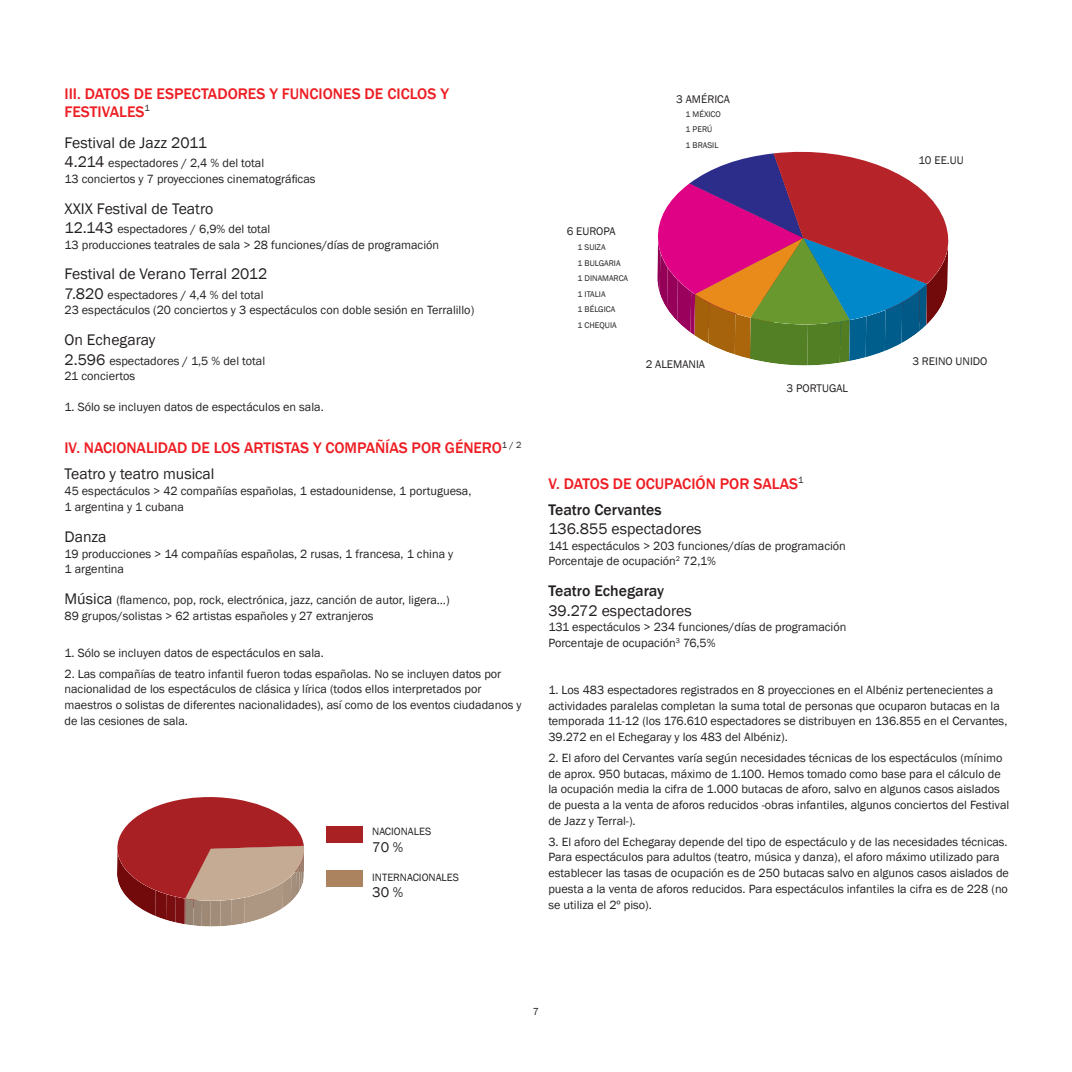
<style>
.page{position:relative;width:1072px;height:1072px;background:#fff}
.page>*{position:absolute;margin:0;border:0;box-sizing:border-box;transform-origin:0 0}
.t1{font:500 15.75px/25.9px "Franklin Gothic";color:#ee1d23}
.t2{font:15.75px "Franklin Gothic";color:#231f20}
.t3{font:500 15.75px "Franklin Gothic";color:#231f20}
.t4{font:14.53px "Franklin Gothic";color:#231f20}
.t5{font:12.25px/15.8px "Franklin Gothic";color:#231f20}
.t6{font:11.38px "Franklin Gothic";color:#231f20}
.t7{font:10.85px "Franklin Gothic";color:#231f20}
.t8{font:8.4px/15.6px "Franklin Gothic";color:#231f20}
.s1{font-size:15.75px}
.s2{font-weight:400;color:#231f20}
.s3{color:#231f20}
</style>
<div class="page">
<div style="left:326px;top:826px;width:37px;height:16px;background:#aa2124"></div>
<div style="left:326px;top:870px;width:37px;height:16px;background:#ab845f"></div>
<svg style="left:117px;top:797px;width:188px;height:129px"></svg>
<svg style="left:657px;top:152px;width:291px;height:213px"></svg>
<p class="t1" style="left:64px;top:85px;width:386px;line-height:17.5px">III. DATOS DE ESPECTADORES Y FUNCIONES DE CICLOS Y<br>FESTIVALES<sup>1</sup></p>
<p class="t2" style="left:64px;top:132px;width:144px">Festival de Jazz 2011</p>
<p class="t5" style="left:64px;top:155px;width:252px"><span class="s1">4.214</span> espectadores / 2,4 % del total<br>13 conciertos y 7 proyecciones cinematográficas</p>
<p class="t2" style="left:64px;top:198px;width:150px">XXIX Festival de Teatro</p>
<p class="t5" style="left:64px;top:221px;width:376px"><span class="s1">12.143</span> espectadores / 6,9% del total<br>13 producciones teatrales de sala &gt; 28 funciones/días de programación</p>
<p class="t2" style="left:64px;top:264px;width:204px">Festival de Verano Terral 2012</p>
<p class="t5" style="left:64px;top:287px;width:411px"><span class="s1">7.820</span> espectadores / 4,4 % del total<br>23 espectáculos (20 conciertos y 3 espectáculos con doble sesión en Terralillo)</p>
<p class="t2" style="left:64px;top:330px;width:92px">On Echegaray</p>
<p class="t5" style="left:64px;top:353px;width:202px"><span class="s1">2.596</span> espectadores / 1,5 % del total<br>21 conciertos</p>
<p class="t5" style="left:64px;top:399px;width:261px">1. Sólo se incluyen datos de espectáculos en sala.</p>
<p class="t1" style="left:64px;top:435px;width:458px">IV. NACIONALIDAD DE LOS ARTISTAS Y COMPAÑÍAS POR GÉNERO<sup>1</sup> <sup>/</sup> <sup>2<br></sup><span class="s2">Teatro y teatro musical</span></p>
<p class="t5" style="left:64px;top:483px;width:408px">45 espectáculos &gt; 42 compañías españolas, 1 estadounidense, 1 portuguesa,<br>1 argentina y 1 cubana</p>
<p class="t2" style="left:64px;top:527px;width:44px">Danza</p>
<p class="t5" style="left:64px;top:546px;width:390px">19 producciones &gt; 14 compañías españolas, 2 rusas, 1 francesa, 1 china y<br>1 argentina</p>
<p class="t5" style="left:64px;top:592px;width:386px"><span class="s1">Música</span> (flamenco, pop, rock, electrónica, jazz, canción de autor, ligera…)<br>89 grupos/solistas &gt; 62 artistas españoles y 27 extranjeros</p>
<p class="t5" style="left:64px;top:645px;width:261px">1. Sólo se incluyen datos de espectáculos en sala.</p>
<p class="t5" style="left:64px;top:666px;width:458px">2. Las compañías de teatro infantil fueron todas españolas. No se incluyen datos por nacionalidad de los espectáculos de clásica y lírica (todos ellos interpretados por maestros o solistas de diferentes nacionalidades), así como de los eventos ciudadanos y de las cesiones de sala.</p>
<p class="t7" style="left:372px;top:825px;width:61px">NACIONALES</p>
<p class="t4" style="left:372px;top:837px;width:33px">70 %</p>
<p class="t7" style="left:372px;top:870px;width:88px">INTERNACIONALES</p>
<p class="t4" style="left:372px;top:883px;width:33px">30 %</p>
<p class="t6" style="left:676px;top:92px;width:55px">3 AMÉRICA</p>
<p class="t8" style="left:685px;top:106px;width:37px">1 MÉXICO<br>1 PERÚ<br>1 BRASIL</p>
<p class="t6" style="left:567px;top:224px;width:50px">6 EUROPA</p>
<p class="t8" style="left:577px;top:239px;width:52px">1 SUIZA<br>1 BULGARIA<br>1 DINAMARCA<br>1 ITALIA<br>1 BÉLGICA<br>1 CHEQUIA</p>
<p class="t6" style="left:645px;top:357px;width:61px">2 ALEMANIA</p>
<p class="t6" style="left:918px;top:153px;width:47px">10 EE.UU</p>
<p class="t6" style="left:786px;top:381px;width:63px">3 PORTUGAL</p>
<p class="t6" style="left:912px;top:354px;width:76px">3 REINO UNIDO</p>
<p class="t1" style="left:548px;top:470px;width:257px">V. DATOS DE OCUPACIÓN POR SALAS<sup>1<br></sup><span class="s3">Teatro Cervantes</span></p>
<p class="t2" style="left:548px;top:519px;width:155px">136.855 espectadores</p>
<p class="t5" style="left:548px;top:538px;width:299px">141 espectáculos &gt; 203 funciones/días de programación<br>Porcentaje de ocupación<sup>2</sup> 72,1%</p>
<p class="t3" style="left:548px;top:581px;width:117px">Teatro Echegaray</p>
<p class="t2" style="left:548px;top:600px;width:145px">39.272 espectadores</p>
<p class="t5" style="left:548px;top:619px;width:299px">131 espectáculos &gt; 234 funciones/días de programación<br>Porcentaje de ocupación<sup>3</sup> 76,5%</p>
<p class="t5" style="left:548px;top:682px;width:460px">1. Los 483 espectadores registrados en 8 proyecciones en el Albéniz pertenecientes a actividades paralelas completan la suma total de personas que ocuparon butacas en la temporada 11-12 (los 176.610 espectadores se distribuyen en 136.855 en el Cervantes, 39.272 en el Echegaray y los 483 del Albéniz).</p>
<p class="t5" style="left:548px;top:750px;width:462px">2. El aforo del Cervantes varía según necesidades técnicas de los espectáculos (mínimo de aprox. 950 butacas, máximo de 1.100. Hemos tomado como base para el cálculo de la ocupación media la cifra de 1.000 butacas de aforo, salvo en algunos casos aislados de puesta a la venta de aforos reducidos -obras infantiles, algunos conciertos del Festival de Jazz y Terral-).</p>
<p class="t5" style="left:548px;top:834px;width:462px">3. El aforo del Echegaray depende del tipo de espectáculo y de las necesidades técnicas.<br>Para espectáculos para adultos (teatro, música y danza), el aforo máximo utilizado para establecer las tasas de ocupación es de 250 butacas salvo en algunos casos aislados de puesta a la venta de aforos reducidos. Para espectáculos infantiles la cifra es de 228 (no se utiliza el 2º piso).</p>
</div>
